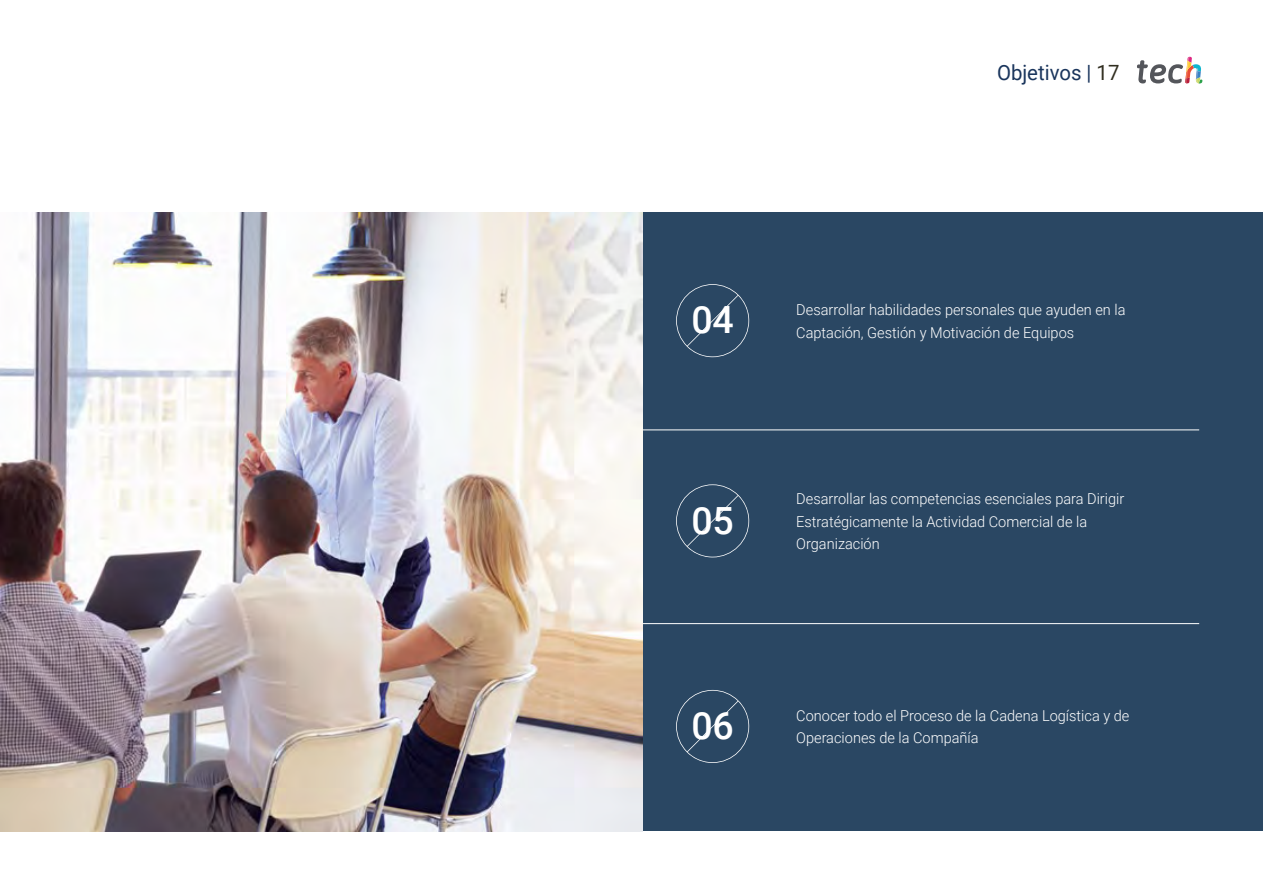
<style>
.page{position:relative;width:1263px;height:893px;background:#fff}
.page>*{position:absolute;margin:0;border:0;box-sizing:border-box;transform-origin:0 0}
.t1{font:500 37.5px "Roboto";color:#fff}
.t2{font:21px "Roboto";color:#1a355c}
.t3{font:300 15px/22.5px "Roboto";color:#fff}
.s1{color:#312e20}
</style>
<div class="page">
<div style="left:642px;top:213px;width:621px;height:618px;background:#2a4763"></div>
<svg style="left:676px;top:484px;width:73px;height:73px"></svg>
<svg style="left:676px;top:690px;width:73px;height:73px"></svg>
<svg style="left:676px;top:284px;width:73px;height:73px"></svg>
<svg style="left:1137px;top:57px;width:65px;height:27px"></svg>
<hr style="left:0;top:430px;width:1199px;height:1px;background:#fff">
<hr style="left:0;top:623px;width:1199px;height:1px;background:#fff">
<img style="left:0;top:213px;width:642px;height:618px">
<h2 class="t2" style="left:997px;top:57px;width:124px">Objetivos | <span class="s1">17</span></h2>
<h1 class="t1" style="left:691px;top:294px;width:44px">04</h1>
<h1 class="t1" style="left:691px;top:494px;width:44px">05</h1>
<h1 class="t1" style="left:691px;top:699px;width:44px">06</h1>
<p class="t3" style="left:796px;top:298px;width:331px">Desarrollar habilidades personales que ayuden en la</p>
<p class="t3" style="left:796px;top:320px;width:279px">Captación, Gestión y Motivación de Equipos</p>
<p class="t3" style="left:796px;top:487px;width:330px">Desarrollar las competencias esenciales para Dirigir<br>Estratégicamente la Actividad Comercial de la<br>Organización</p>
<p class="t3" style="left:796px;top:704px;width:335px">Conocer todo el Proceso de la Cadena Logística y de<br>Operaciones de la Compañía</p>
</div>
